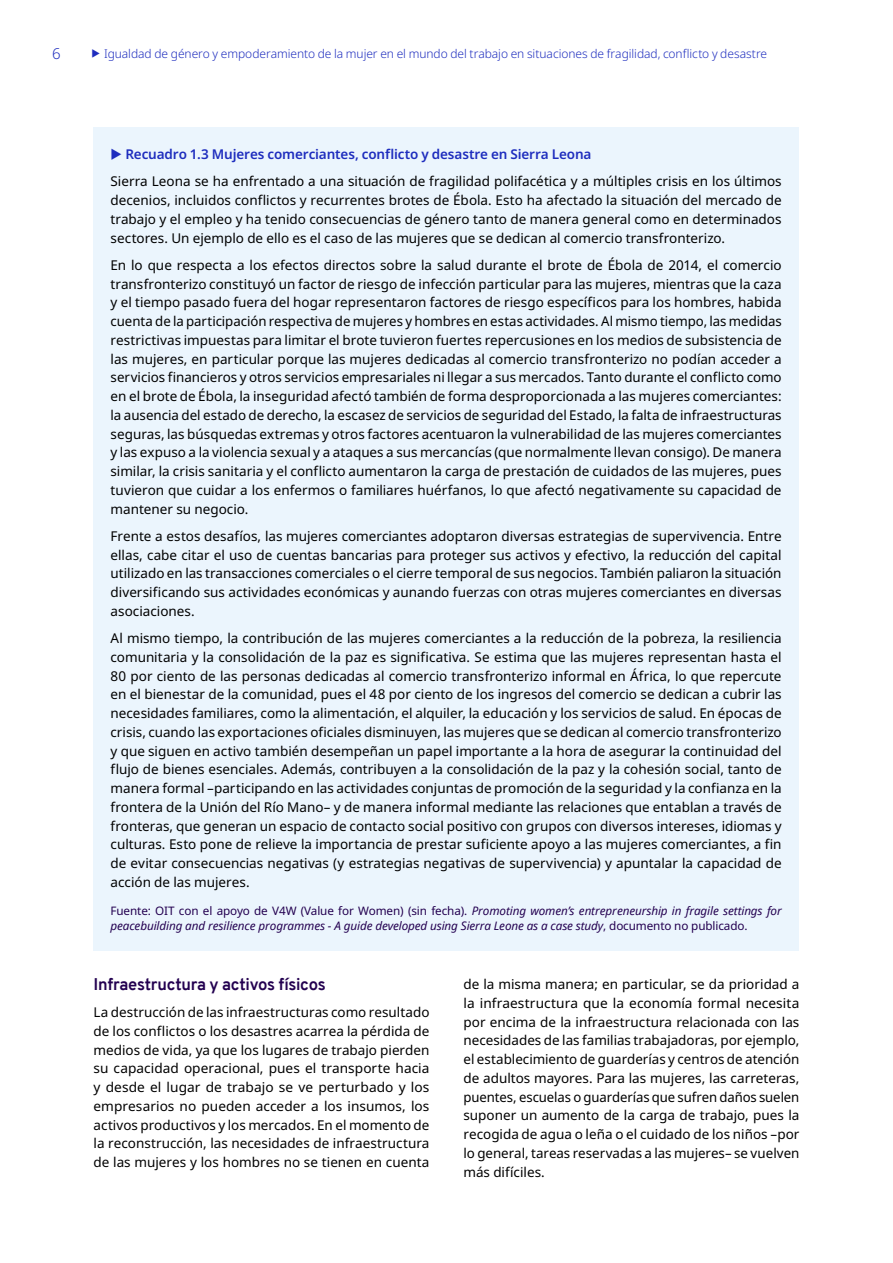
<style>
.page{position:relative;width:893px;height:1263px;background:#fff}
.page>*{position:absolute;margin:0;border:0;box-sizing:border-box;transform-origin:0 0}
.t1{font:700 16.5px "Overpass";letter-spacing:-.015em;color:#230050}
.t2{font:300 15px "Noto Sans";color:#1e2dbe}
.t3{font:13.5px/18.8px "Noto Sans";color:#000;text-align:justify}
.t4{font:600 13.5px "Noto Sans";letter-spacing:-.01em;color:#1e2dbe}
.t5{font:300 12px "Noto Sans";letter-spacing:-.005em;color:#1e2dbe}
.t6{font:italic 11.7px/15px "Noto Sans";letter-spacing:-.01em;color:#230050}
.s1{font-style:normal}
</style>
<div class="page">
<div style="left:94px;top:128px;width:705px;height:823px;background:#ebf5fd"></div>
<p class="t2" style="left:52px;top:43px;width:10px">6</p>
<p class="t5" style="left:104px;top:45px;width:665px">Igualdad de género y empoderamiento de la mujer en el mundo del trabajo en situaciones de fragilidad, conflicto y desastre</p>
<p class="t4" style="left:125px;top:145px;width:468px">Recuadro 1.3 Mujeres comerciantes, conflicto y desastre en Sierra Leona</p>
<p class="t3" style="left:111px;top:172px;width:673px">Sierra Leona se ha enfrentado a una situación de fragilidad polifacética y a múltiples crisis en los últimos decenios, incluidos conflictos y recurrentes brotes de Ébola. Esto ha afectado la situación del mercado de trabajo y el empleo y ha tenido consecuencias de género tanto de manera general como en determinados sectores. Un ejemplo de ello es el caso de las mujeres que se dedican al comercio transfronterizo.</p>
<p class="t3" style="left:111px;top:256px;width:673px">En lo que respecta a los efectos directos sobre la salud durante el brote de Ébola de 2014, el comercio transfronterizo constituyó un factor de riesgo de infección particular para las mujeres, mientras que la caza y el tiempo pasado fuera del hogar representaron factores de riesgo específicos para los hombres, habida cuenta de la participación respectiva de mujeres y hombres en estas actividades. Al mismo tiempo, las medidas restrictivas impuestas para limitar el brote tuvieron fuertes repercusiones en los medios de subsistencia de las mujeres, en particular porque las mujeres dedicadas al comercio transfronterizo no podían acceder a servicios financieros y otros servicios empresariales ni llegar a sus mercados. Tanto durante el conflicto como en el brote de Ébola, la inseguridad afectó también de forma desproporcionada a las mujeres comerciantes: la ausencia del estado de derecho, la escasez de servicios de seguridad del Estado, la falta de infraestructuras seguras, las búsquedas extremas y otros factores acentuaron la vulnerabilidad de las mujeres comerciantes y las expuso a la violencia sexual y a ataques a sus mercancías (que normalmente llevan consigo). De manera similar, la crisis sanitaria y el conflicto aumentaron la carga de prestación de cuidados de las mujeres, pues tuvieron que cuidar a los enfermos o familiares huérfanos, lo que afectó negativamente su capacidad de mantener su negocio.</p>
<p class="t3" style="left:111px;top:527px;width:673px">Frente a estos desafíos, las mujeres comerciantes adoptaron diversas estrategias de supervivencia. Entre ellas, cabe citar el uso de cuentas bancarias para proteger sus activos y efectivo, la reducción del capital utilizado en las transacciones comerciales o el cierre temporal de sus negocios. También paliaron la situación diversificando sus actividades económicas y aunando fuerzas con otras mujeres comerciantes en diversas asociaciones.</p>
<p class="t3" style="left:111px;top:629px;width:673px">Al mismo tiempo, la contribución de las mujeres comerciantes a la reducción de la pobreza, la resiliencia comunitaria y la consolidación de la paz es significativa. Se estima que las mujeres representan hasta el 80 por ciento de las personas dedicadas al comercio transfronterizo informal en África, lo que repercute en el bienestar de la comunidad, pues el 48 por ciento de los ingresos del comercio se dedican a cubrir las necesidades familiares, como la alimentación, el alquiler, la educación y los servicios de salud. En épocas de crisis, cuando las exportaciones oficiales disminuyen, las mujeres que se dedican al comercio transfronterizo y que siguen en activo también desempeñan un papel importante a la hora de asegurar la continuidad del flujo de bienes esenciales. Además, contribuyen a la consolidación de la paz y la cohesión social, tanto de manera formal –participando en las actividades conjuntas de promoción de la seguridad y la confianza en la frontera de la Unión del Río Mano– y de manera informal mediante las relaciones que entablan a través de fronteras, que generan un espacio de contacto social positivo con grupos con diversos intereses, idiomas y culturas. Esto pone de relieve la importancia de prestar suficiente apoyo a las mujeres comerciantes, a fin de evitar consecuencias negativas (y estrategias negativas de supervivencia) y apuntalar la capacidad de acción de las mujeres.</p>
<p class="t6" style="left:111px;top:902px;width:673px"><span class="s1">Fuente: OIT con el apoyo de V4W (Value for Women) (sin fecha).</span> Promoting women’s entrepreneurship in fragile settings for peacebuilding and resilience programmes - A guide developed using Sierra Leone as a case study<span class="s1">, documento no publicado.</span></p>
<p class="t1" style="left:94px;top:972px;width:234px">Infraestructura y activos físicos</p>
<p class="t3" style="left:94px;top:1003px;width:337px">La destrucción de las infraestructuras como resultado de los conflictos o los desastres acarrea la pérdida de medios de vida, ya que los lugares de trabajo pierden su capacidad operacional, pues el transporte hacia y desde el lugar de trabajo se ve perturbado y los empresarios no pueden acceder a los insumos, los activos productivos y los mercados. En el momento de la reconstrucción, las necesidades de infraestructura de las mujeres y los hombres no se tienen en cuenta</p>
<p class="t3" style="left:463px;top:975px;width:337px">de la misma manera; en particular, se da prioridad a la infraestructura que la economía formal necesita por encima de la infraestructura relacionada con las necesidades de las familias trabajadoras, por ejemplo, el establecimiento de guarderías y centros de atención de adultos mayores. Para las mujeres, las carreteras, puentes, escuelas o guarderías que sufren daños suelen suponer un aumento de la carga de trabajo, pues la recogida de agua o leña o el cuidado de los niños –por lo general, tareas reservadas a las mujeres– se vuelven más difíciles.</p>
</div>
